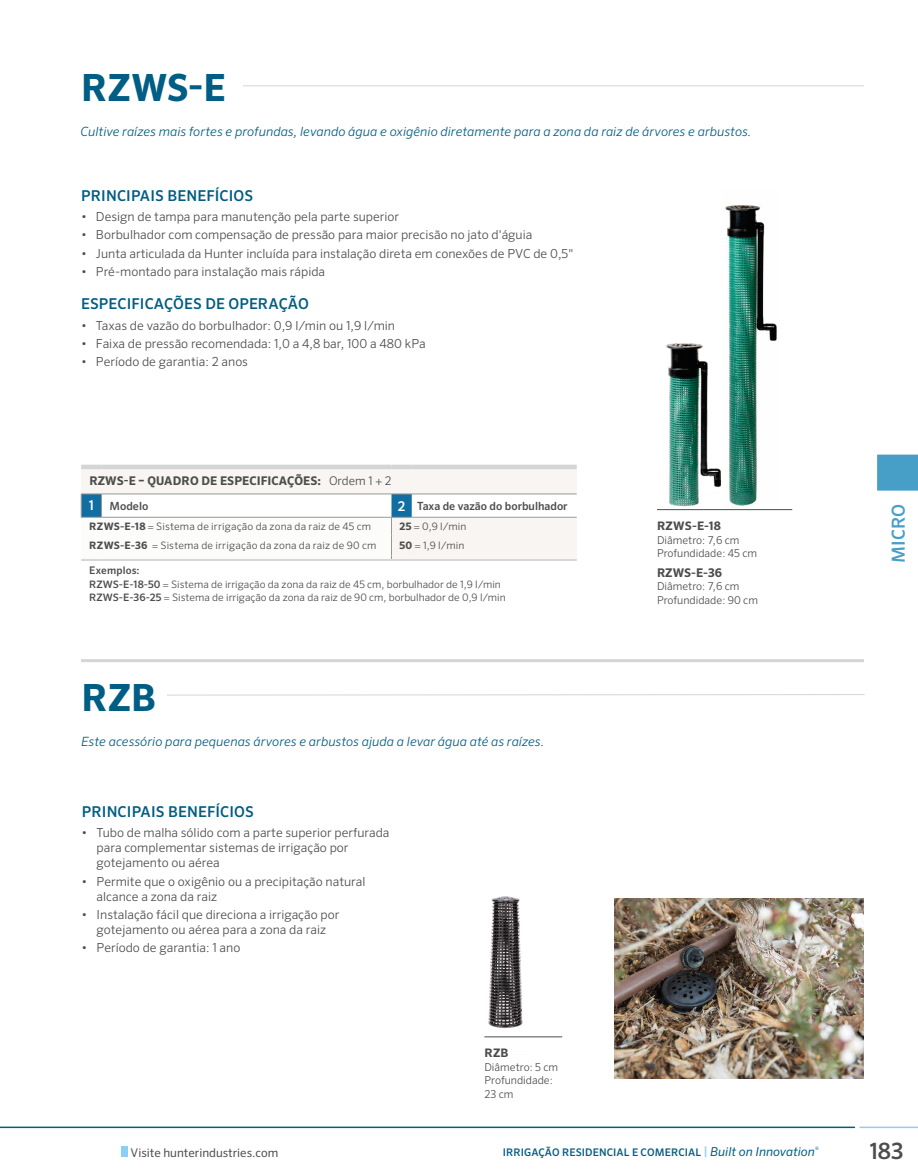
<style>
.page{position:relative;width:918px;height:1175px;background:#fff}
.page>*{position:absolute;margin:0;border:0;box-sizing:border-box;transform-origin:0 0}
.t1{font:700 37.5px "Sero Pro";letter-spacing:.005em;color:#005d83}
.t2{font:500 22.5px "Sero Pro";color:#4c4d4d}
.t3{font:500 18px "Sero Pro";letter-spacing:.01em;color:#479ec7}
.t4{font:500 15px "Sero Pro";letter-spacing:.01em;color:#005d83}
.t5{font:italic 300 12.75px "Sero Pro";letter-spacing:.005em;color:#005d83}
.t6{font:300 12.45px/15px "Sero Pro";color:#4c4d4d}
.t7{font:700 12px "Sero Pro";letter-spacing:.01em;color:#4c4d4d}
.t8{font:12px "Sero Pro";color:#4c4d4d}
.t9{font:700 11.7px "Sero Pro";letter-spacing:.015em;color:#4c4d4d}
.t10{font:500 11.25px "Sero Pro";color:#4c4d4d}
.t11{font:300 10.8px/13.5px "Sero Pro";color:#4c4d4d}
.t12{font:500 10.5px "Sero Pro";letter-spacing:.01em;color:#005d83}
.t13{font:500 10.5px "Sero Pro";letter-spacing:.015em;color:#4c4d4d}
.t14{font:300 10.35px/13.5px "Sero Pro";color:#4c4d4d}
.s1{font-weight:300}
.s2{font-size:13.5px;color:#fff}
.s3{font-weight:700}
.s4{font-weight:500}
.s5{font-size:12px;color:#95d1f3}
.s6{font-weight:400;font-style:italic;font-size:12.3px}
</style>
<div class="page">
<div style="left:122px;top:1146px;width:6px;height:10px;background:#8dcef2"></div>
<hr style="left:0;top:1126px;width:855px;height:2px;background:#005d83">
<hr style="left:860px;top:1126px;width:58px;height:2px;background:#8dcef2">
<hr style="left:81px;top:85px;width:783px;height:1px;background:#d4d5d5">
<div style="left:877px;top:454px;width:41px;height:36px;background:#479ec7"></div>
<img style="left:666px;top:343px;width:55px;height:164px">
<img style="left:725px;top:205px;width:52px;height:301px">
<div style="left:81px;top:56px;width:162px;height:44px;background:#fff"></div>
<hr style="left:657px;top:509px;width:135px;height:1px;background:#4c4d4d">
<div style="left:81px;top:467px;width:496px;height:92px;background:#f8f5f2"></div>
<div style="left:412px;top:494px;width:165px;height:23px;background:#fff"></div>
<hr style="left:412px;top:534px;width:165px;height:2px;background:#f8f5f2">
<hr style="left:412px;top:554px;width:165px;height:2px;background:#f8f5f2">
<hr style="left:412px;top:517px;width:165px;height:1px;background:#969798">
<div style="left:81px;top:464px;width:20px;height:5px;background:#d4d5d5"></div>
<div style="left:101px;top:464px;width:290px;height:5px;background:#d4d5d5"></div>
<div style="left:392px;top:464px;width:20px;height:5px;background:#d4d5d5"></div>
<div style="left:412px;top:464px;width:165px;height:5px;background:#d4d5d5"></div>
<svg style="left:81px;top:493px;width:331px;height:67px"></svg>
<hr style="left:412px;top:493px;width:165px;height:1px;background:#969798">
<hr style="left:81px;top:559px;width:20px;height:2px;background:#d4d5d5">
<hr style="left:101px;top:559px;width:290px;height:2px;background:#d4d5d5">
<hr style="left:392px;top:559px;width:20px;height:2px;background:#d4d5d5">
<hr style="left:412px;top:559px;width:165px;height:2px;background:#d4d5d5">
<hr style="left:484px;top:1036px;width:78px;height:1px;background:#4c4d4d">
<img style="left:615px;top:898px;width:249px;height:180px">
<svg style="left:167px;top:694px;width:698px;height:2px"></svg>
<hr style="left:81px;top:659px;width:783px;height:3px;background:#d4d5d5">
<img style="left:484px;top:896px;width:43px;height:142px">
<h1 class="t1" style="left:81px;top:64px;width:146px">RZWS-E</h1>
<p class="t5" style="left:81px;top:124px;width:672px">Cultive raízes mais fortes e profundas, levando água e oxigênio diretamente para a zona da raiz de árvores e arbustos.</p>
<p class="t4" style="left:81px;top:186px;width:174px">PRINCIPAIS BENEFÍCIOS</p>
<p class="t6" style="left:81px;top:209px;width:320px">• Design de tampa para manutenção pela parte superior</p>
<p class="t6" style="left:81px;top:227px;width:453px">• Borbulhador com compensação de pressão para maior precisão no jato d'águia</p>
<p class="t6" style="left:81px;top:246px;width:494px">• Junta articulada da Hunter incluída para instalação direta em conexões de PVC de 0,5"</p>
<p class="t6" style="left:81px;top:264px;width:246px">• Pré-montado para instalação mais rápida</p>
<p class="t4" style="left:81px;top:295px;width:229px">ESPECIFICAÇÕES DE OPERAÇÃO</p>
<p class="t6" style="left:81px;top:318px;width:316px">• Taxas de vazão do borbulhador: 0,9 l/min ou 1,9 l/min</p>
<p class="t6" style="left:81px;top:336px;width:346px">• Faixa de pressão recomendada: 1,0 a 4,8 bar, 100 a 480 kPa</p>
<p class="t6" style="left:81px;top:354px;width:168px">• Período de garantia: 2 anos</p>
<p class="t7" style="left:89px;top:473px;width:304px">RZWS-E – QUADRO DE ESPECIFICAÇÕES: <span class="s1">Ordem 1 + 2</span></p>
<p class="t10" style="left:89px;top:499px;width:61px"><span class="s2">1</span> Modelo</p>
<p class="t10" style="left:398px;top:499px;width:171px"><span class="s2">2</span> Taxa de vazão do borbulhador</p>
<p class="t14" style="left:89px;top:520px;width:283px"><span class="s3">RZWS-E-18</span> = Sistema de irrigação da zona da raiz de 45 cm</p>
<p class="t14" style="left:400px;top:519px;width:68px"><span class="s3">25</span> = 0,9 l/min</p>
<p class="t14" style="left:89px;top:539px;width:289px"><span class="s3">RZWS-E-36</span> = Sistema de irrigação da zona da raiz de 90 cm</p>
<p class="t14" style="left:400px;top:539px;width:66px"><span class="s3">50</span> = 1,9 l/min</p>
<p class="t13" style="left:89px;top:564px;width:52px">Exemplos:</p>
<p class="t14" style="left:89px;top:577px;width:418px"><span class="s4">RZWS-E-18-50</span> = Sistema de irrigação da zona da raiz de 45 cm, borbulhador de 1,9 l/min<br><span class="s4">RZWS-E-36-25</span> = Sistema de irrigação da zona da raiz de 90 cm, borbulhador de 0,9 l/min</p>
<h1 class="t1" style="left:81px;top:674px;width:76px">RZB</h1>
<p class="t5" style="left:81px;top:734px;width:465px">Este acessório para pequenas árvores e arbustos ajuda a levar água até as raízes.</p>
<p class="t4" style="left:82px;top:802px;width:174px">PRINCIPAIS BENEFÍCIOS</p>
<p class="t6" style="left:97px;top:825px;width:294px;text-indent:-15px">• Tubo de malha sólido com a parte superior perfurada para complementar sistemas de irrigação por gotejamento ou aérea</p>
<p class="t6" style="left:97px;top:873px;width:270px;text-indent:-15px">• Permite que o oxigênio ou a precipitação natural alcance a zona da raiz</p>
<p class="t6" style="left:82px;top:906px;width:259px;text-align:center">• Instalação fácil que direciona a irrigação por gotejamento ou aérea para a zona da raiz</p>
<p class="t6" style="left:82px;top:940px;width:160px">• Período de garantia: 1 ano</p>
<p class="t9" style="left:484px;top:1046px;width:26px">RZB</p>
<p class="t11" style="left:484px;top:1060px;width:75px">Diâmetro: 5 cm<br>Profundidade:<br>23 cm</p>
<p class="t9" style="left:657px;top:519px;width:65px">RZWS-E-18</p>
<p class="t11" style="left:657px;top:533px;width:102px">Diâmetro: 7,6 cm<br>Profundidade: 45 cm</p>
<p class="t7" style="left:657px;top:565px;width:66px">RZWS-E-36</p>
<p class="t11" style="left:657px;top:579px;width:102px">Diâmetro: 7,6 cm<br>Profundidade: 90 cm</p>
<h3 class="t3" style="left:888px;top:563px;width:61px;rotate:-90deg">MICRO</h3>
<p class="t8" style="left:131px;top:1145px;width:149px">Visite hunterindustries.com</p>
<p class="t12" style="left:503px;top:1146px;width:317px">IRRIGAÇÃO RESIDENCIAL E COMERCIAL <span class="s5">|</span> <span class="s6">Built on Innovation</span><sup>®</sup></p>
<h2 class="t2" style="left:869px;top:1137px;width:36px">183</h2>
</div>
